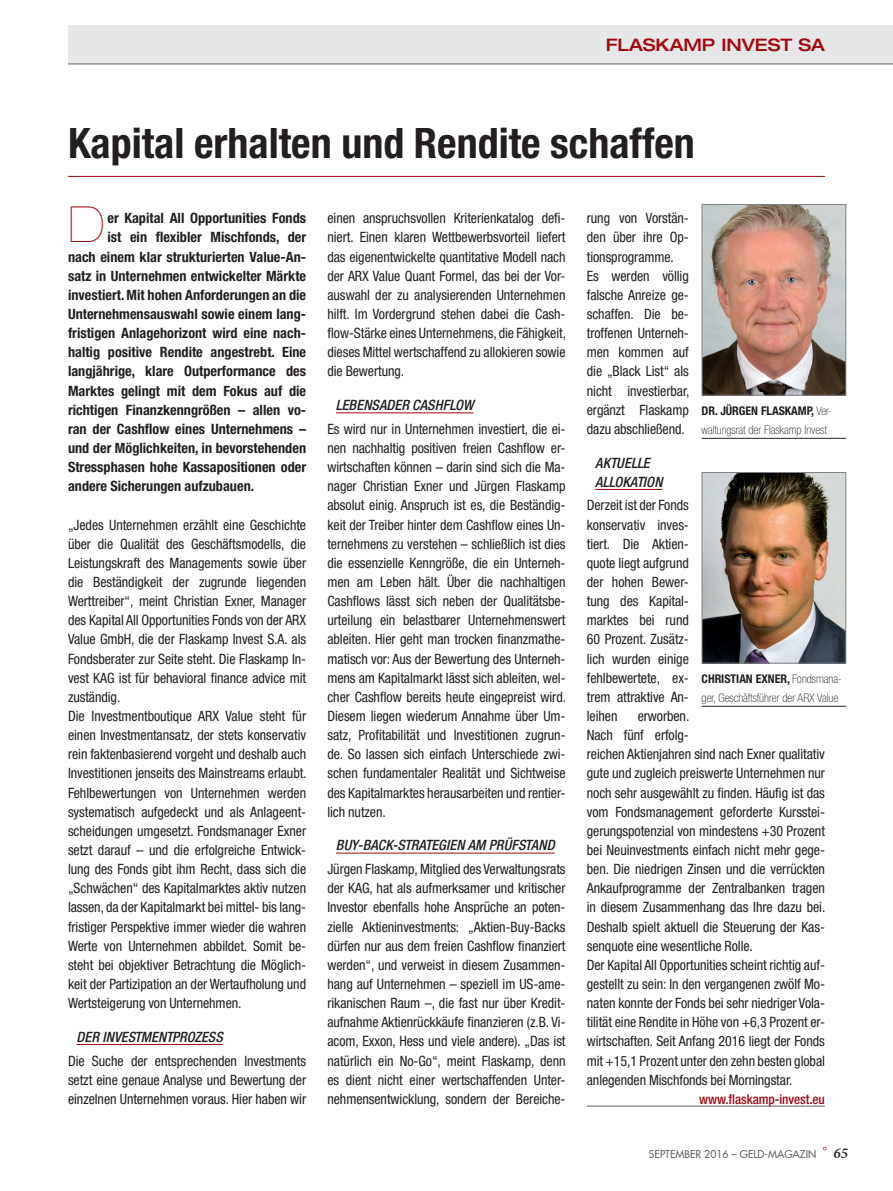
<style>
.page{position:relative;width:893px;height:1191px;background:#fff}
.page>*{position:absolute;margin:0;border:0;box-sizing:border-box;transform-origin:0 0}
.t1{font:200 expanded 49.8px "Helvetica Neue LT Std";color:#a1080f}
.t2{font:700 condensed 42px "Helvetica Neue LT Std";color:#231f20}
.t3{font:500 expanded 17.25px "Helvetica Neue LT Std";color:#a1080f}
.t4{font:condensed 14.25px/19.2px "Helvetica Neue LT Std";letter-spacing:-.005em;color:#231f20}
.t5{font:700 condensed 14.25px "Helvetica Neue LT Std";color:#231f20}
.t6{font:italic 500 condensed 14.25px/19.2px "Helvetica Neue LT Std";color:#231f20}
.t7{font:500 condensed 13.5px "Helvetica Neue LT Std";letter-spacing:-.005em;color:#a1080f}
.t8{font:100 condensed 12px/19.2px "Helvetica Neue LT Std";letter-spacing:-.005em;color:#231f20}
.t9{font:700 condensed 12px "Helvetica Neue LT Std";letter-spacing:-.005em;color:#231f20}
.t10{font:10.5px "Futura";color:#636366}
.s1{font-weight:700}
.s2{font-size:12px;color:#c4121a}
.s3{font-family:"Minion Pro";font-weight:600;font-style:italic;font-size:15px;color:#231f20}
</style>
<div class="page">
<div style="left:68px;top:26px;width:825px;height:38px;background:#e6e7e9"></div>
<hr style="left:68px;top:64px;width:825px;height:1px;background:#636366">
<hr style="left:68px;top:176px;width:757px;height:1px;background:#a1080f">
<hr style="left:77px;top:1044px;width:146px;height:1px;background:#a1080f">
<hr style="left:336px;top:412px;width:138px;height:1px;background:#a1080f">
<hr style="left:336px;top:853px;width:219px;height:1px;background:#a1080f">
<hr style="left:595px;top:489px;width:67px;height:1px;background:#a1080f">
<hr style="left:587px;top:1105px;width:238px;height:1px;background:#636366">
<hr style="left:702px;top:438px;width:144px;height:1px;background:#231f20">
<img style="left:704px;top:474px;width:140px;height:187px">
<div style="left:702px;top:472px;width:144px;height:191px;border:1px solid #808285"></div>
<hr style="left:702px;top:706px;width:144px;height:1px;background:#231f20">
<img style="left:704px;top:206px;width:140px;height:187px">
<div style="left:702px;top:204px;width:144px;height:191px;border:1px solid #808285"></div>
<p class="t3" style="left:606px;top:34px;width:207px">FLASKAMP INVEST SA</p>
<h2 class="t2" style="left:68px;top:117px;width:628px">Kapital erhalten und Rendite schaffen</h2>
<h1 class="t1" style="left:68px;top:196px;width:38px">D</h1>
<p class="t5" style="left:107px;top:210px;width:200px">er Kapital All Opportunities Fonds</p>
<p class="t5" style="left:107px;top:229px;width:200px">ist ein flexibler Mischfonds, der</p>
<p class="t5" style="left:68px;top:248px;width:240px">nach einem klar strukturierten Value-An-</p>
<p class="t5" style="left:68px;top:267px;width:240px">satz in Unternehmen entwickelter Märkte</p>
<p class="t5" style="left:68px;top:286px;width:240px">investiert. Mit hohen Anforderungen an die</p>
<p class="t5" style="left:68px;top:305px;width:240px">Unternehmensauswahl sowie einem lang-</p>
<p class="t5" style="left:68px;top:324px;width:240px">fristigen Anlagehorizont wird eine nach-</p>
<p class="t5" style="left:68px;top:343px;width:240px">haltig positive Rendite angestrebt. Eine</p>
<p class="t5" style="left:68px;top:363px;width:240px">langjährige, klare Outperformance des</p>
<p class="t5" style="left:68px;top:382px;width:240px">Marktes gelingt mit dem Fokus auf die</p>
<p class="t5" style="left:68px;top:401px;width:240px">richtigen Finanzkenngrößen – allen vo-</p>
<p class="t5" style="left:68px;top:420px;width:240px">ran der Cashflow eines Unternehmens –</p>
<p class="t5" style="left:68px;top:439px;width:240px">und der Möglichkeiten, in bevorstehenden</p>
<p class="t5" style="left:68px;top:458px;width:240px">Stressphasen hohe Kassapositionen oder</p>
<p class="t5" style="left:68px;top:477px;width:188px">andere Sicherungen aufzubauen.</p>
<p class="t4" style="left:68px;top:515px;width:240px">„Jedes Unternehmen erzählt eine Geschichte über die Qualität des Geschäftsmodells, die Leistungskraft des Managements sowie über die Beständigkeit der zugrunde liegenden Werttreiber“, meint Christian Exner, Manager des Kapital All Opportunities Fonds von der ARX Value GmbH, die der Flaskamp Invest S.A. als Fondsberater zur Seite steht. Die Flaskamp In&shy;vest KAG ist für behavioral finance advice mit zuständig.<br>Die Investmentboutique ARX Value steht für einen Investmentansatz, der stets konservativ rein faktenbasierend vorgeht und deshalb auch Investitionen jenseits des Mainstreams erlaubt.<br>Fehlbewertungen von Unternehmen werden systematisch aufgedeckt und als Anlageent&shy;scheidungen umgesetzt. Fondsmanager Exner setzt darauf – und die erfolgreiche Entwick&shy;lung des Fonds gibt ihm Recht, dass sich die „Schwächen“ des Kapitalmarktes aktiv nutzen lassen, da der Kapitalmarkt bei mittel- bis lang&shy;fristiger Perspektive immer wieder die wahren Werte von Unternehmen abbildet. Somit be&shy;steht bei objektiver Betrachtung die Möglich&shy;keit der Partizipation an der Wertaufholung und Wertsteigerung von Unternehmen.</p>
<p class="t6" style="left:77px;top:1027px;width:148px">DER INVESTMENTPROZESS</p>
<p class="t4" style="left:68px;top:1050px;width:240px;text-align:justify">Die Suche der entsprechenden Investments setzt eine genaue Analyse und Bewertung der einzelnen Unternehmen voraus. Hier haben wir</p>
<p class="t4" style="left:327px;top:208px;width:240px">einen anspruchsvollen Kriterienkatalog defi&shy;niert. Einen klaren Wettbewerbsvorteil liefert das eigenentwickelte quantitative Modell nach der ARX Value Quant Formel, das bei der Vor&shy;auswahl der zu analysierenden Unternehmen hilft. Im Vordergrund stehen dabei die Cash&shy;flow-Stärke eines Unternehmens, die Fähigkeit, dieses Mittel wertschaffend zu allokieren sowie die Bewertung.</p>
<p class="t6" style="left:336px;top:396px;width:139px">LEBENSADER CASHFLOW</p>
<p class="t4" style="left:327px;top:419px;width:240px;text-align:justify">Es wird nur in Unternehmen investiert, die ei&shy;nen nachhaltig positiven freien Cashflow er&shy;wirtschaften können – darin sind sich die Ma&shy;nager Christian Exner und Jürgen Flaskamp absolut einig. Anspruch ist es, die Beständig&shy;keit der Treiber hinter dem Cashflow eines Un&shy;ternehmens zu verstehen – schließlich ist dies die essenzielle Kenngröße, die ein Unterneh&shy;men am Leben hält. Über die nachhaltigen Cashflows lässt sich neben der Qualitätsbe&shy;urteilung ein belastbarer Unternehmenswert ableiten. Hier geht man trocken finanzmathe&shy;matisch vor: Aus der Bewertung des Unterneh&shy;mens am Kapitalmarkt lässt sich ableiten, wel&shy;cher Cashflow bereits heute eingepreist wird.<br>Diesem liegen wiederum Annahme über Um&shy;satz, Profitabilität und Investitionen zugrun&shy;de. So lassen sich einfach Unterschiede zwi&shy;schen fundamentaler Realität und Sichtweise des Kapitalmarktes herausarbeiten und rentier&shy;lich nutzen.</p>
<p class="t6" style="left:336px;top:836px;width:221px">BUY-BACK-STRATEGIEN AM PRÜFSTAND</p>
<p class="t4" style="left:327px;top:859px;width:240px;text-align:justify">Jürgen Flaskamp, Mitglied des Verwaltungsrats der KAG, hat als aufmerksamer und kritischer Investor ebenfalls hohe Ansprüche an poten&shy;zielle Aktieninvestments: „Aktien-Buy-Backs dürfen nur aus dem freien Cashflow finanziert werden“, und verweist in diesem Zusammen&shy;hang auf Unternehmen – speziell im US-ame&shy;rikanischen Raum –, die fast nur über Kredit&shy;aufnahme Aktienrückkäufe finanzieren (z.B. Vi&shy;acom, Exxon, Hess und viele andere). „Das ist natürlich ein No-Go“, meint Flaskamp, denn es dient nicht einer wertschaffenden Unter&shy;nehmensentwicklung, sondern der Bereiche-</p>
<p class="t4" style="left:587px;top:208px;width:104px">rung von Vorstän&shy;den über ihre Op&shy;tionsprogramme.<br>Es werden völlig falsche Anreize ge&shy;schaffen. Die be&shy;troffenen Unterneh&shy;men kommen auf die „Black List“ als nicht investierbar, ergänzt Flaskamp dazu abschließend.</p>
<p class="t6" style="left:595px;top:453px;width:69px">AKTUELL E<br>ALLOKATION</p>
<p class="t4" style="left:587px;top:496px;width:104px;text-align:justify">Derzeit ist der Fonds konservativ inves&shy;tiert. Die Aktien&shy;quote liegt aufgrund der hohen Bewer&shy;tung des Kapital&shy;marktes bei rund 60 Prozent. Zusätz&shy;lich wurden einige fehlbewertete, ex&shy;trem attraktive An&shy;leihen</p>
<p class="t9" style="left:702px;top:403px;width:79px">Dr. Jürgen Flaskam</p>
<p class="t8" style="left:702px;top:401px;width:132px;text-indent:105px"><span class="s1">p,</span> Ver&shy;waltungsrat der Flaskamp Invest</p>
<p class="t8" style="left:702px;top:669px;width:142px"><span class="s1">Christian Exner,</span> Fondsmana&shy;ger, Geschäftsführer der ARX Value</p>
<p class="t4" style="left:587px;top:706px;width:240px;text-indent:51px">erworben.<br>Nach fünf erfolg-<br>reichen Aktienjahren sind nach Exner qualitativ gute und zugleich preiswerte Unternehmen nur noch sehr ausgewählt zu finden. Häufig ist das vom Fondsmanagement geforderte Kursstei&shy;gerungspotenzial von mindestens +30 Prozent bei Neuinvestments einfach nicht mehr gege&shy;ben. Die niedrigen Zinsen und die verrückten Ankaufprogramme der Zentralbanken tragen in diesem Zusammenhang das Ihre dazu bei.<br>Deshalb spielt aktuell die Steuerung der Kas&shy;senquote eine wesentliche Rolle.<br>Der Kapital All Opportunities scheint richtig auf&shy;gestellt zu sein: In den vergangenen zwölf Mo&shy;naten konnte der Fonds bei sehr niedriger Vola&shy;tilität eine Rendite in Höhe von +6,3 Prozent er&shy;wirtschaften. Seit Anfang 2016 liegt der Fonds mit +15,1 Prozent unter den zehn besten global anlegenden Mischfonds bei Morningstar.</p>
<p class="t7" style="left:699px;top:1091px;width:127px">www.flaskamp-invest.eu</p>
<p class="t10" style="left:649px;top:1147px;width:201px">SEPTEMBER 2016 – GELD-MAGAZIN <span class="s2">°</span> <span class="s3">65</span></p>
</div>
